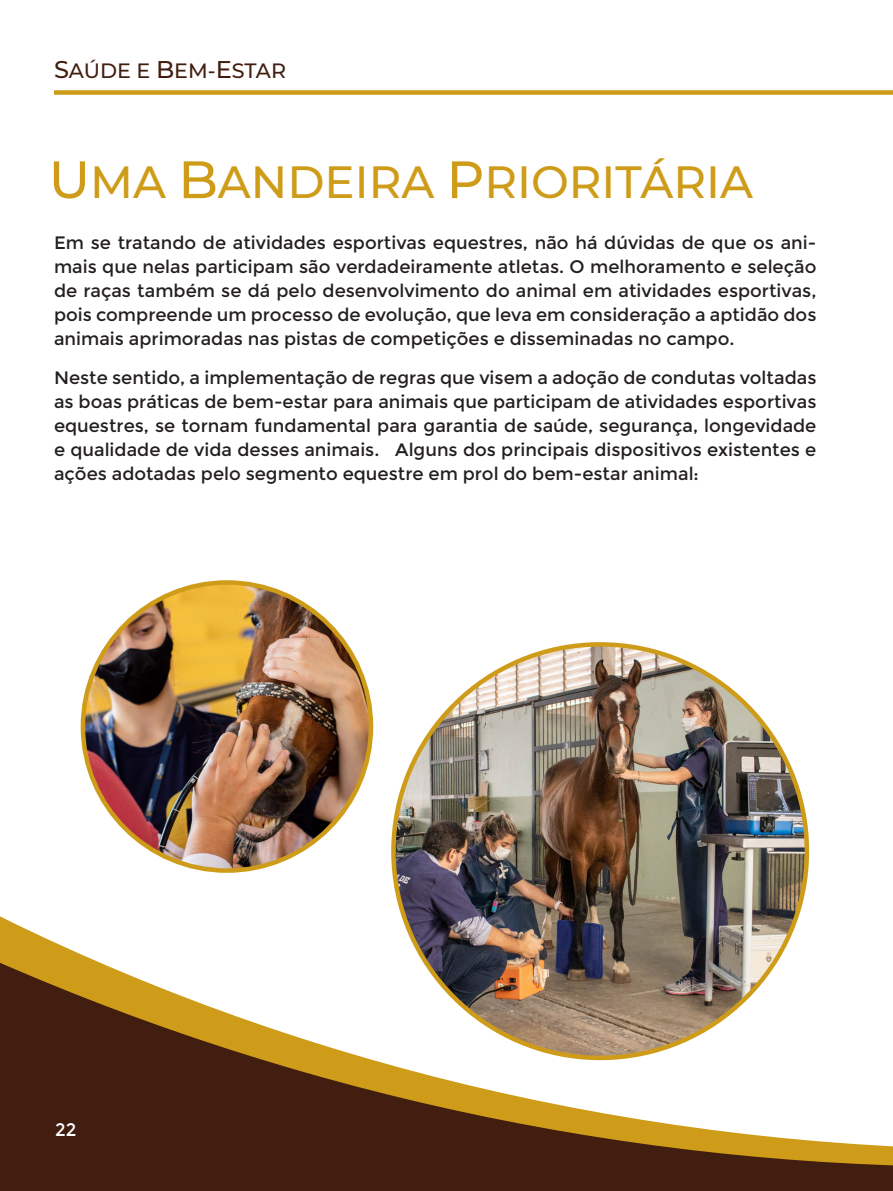
<style>
.page{position:relative;width:893px;height:1191px;background:#fff}
.page>*{position:absolute;margin:0;border:0;box-sizing:border-box;transform-origin:0 0}
.t1{font:500 45px "Montserrat";color:#ce9c19}
.t2{font:500 20.7px "Montserrat";color:#421e10}
.t3{font:18px/24px "Montserrat";color:#231f20;text-align:justify}
.t4{font:18px "Montserrat";color:#fff}
.s1{font-size:24.15px}
.s2{font-size:52.5px}
</style>
<div class="page">
<svg style="left:0;top:657px;width:893px;height:534px"></svg>
<div style="left:54px;top:90px;width:839px;height:5px;background:#ce9c19"></div>
<img style="left:393px;top:644px;width:414px;height:414px;border-radius:205px">
<img style="left:83px;top:582px;width:288px;height:288px;border-radius:144px">
<p class="t2" style="left:54px;top:56px;width:234px"><span class="s1">S</span>AÚDE E <span class="s1">B</span>EM-<span class="s1">E</span>STAR</p>
<p class="t1" style="left:49px;top:151px;width:706px"><span class="s2">U</span>MA <span class="s2">B</span>ANDEIRA <span class="s2">P</span>RIORITÁRIA</p>
<p class="t3" style="left:54px;top:231px;width:764px">Em se tratando de atividades esportivas equestres, não há dúvidas de que os ani&shy;mais que nelas participam são verdadeiramente atletas. O melhoramento e seleção de raças também se dá pelo desenvolvimento do animal em atividades esportivas, pois compreende um processo de evolução, que leva em consideração a aptidão dos animais aprimoradas nas pistas de competições e disseminadas no campo.</p>
<p class="t3" style="left:54px;top:366px;width:764px">Neste sentido, a implementação de regras que visem a adoção de condutas voltadas as boas práticas de bem-estar para animais que participam de atividades esportivas equestres, se tornam fundamental para garantia de saúde, segurança, longevidade e qualidade de vida desses animais. Alguns dos principais dispositivos existentes e ações adotadas pelo segmento equestre em prol do bem-estar animal:</p>
<p class="t4" style="left:55px;top:1119px;width:23px">22</p>
</div>
